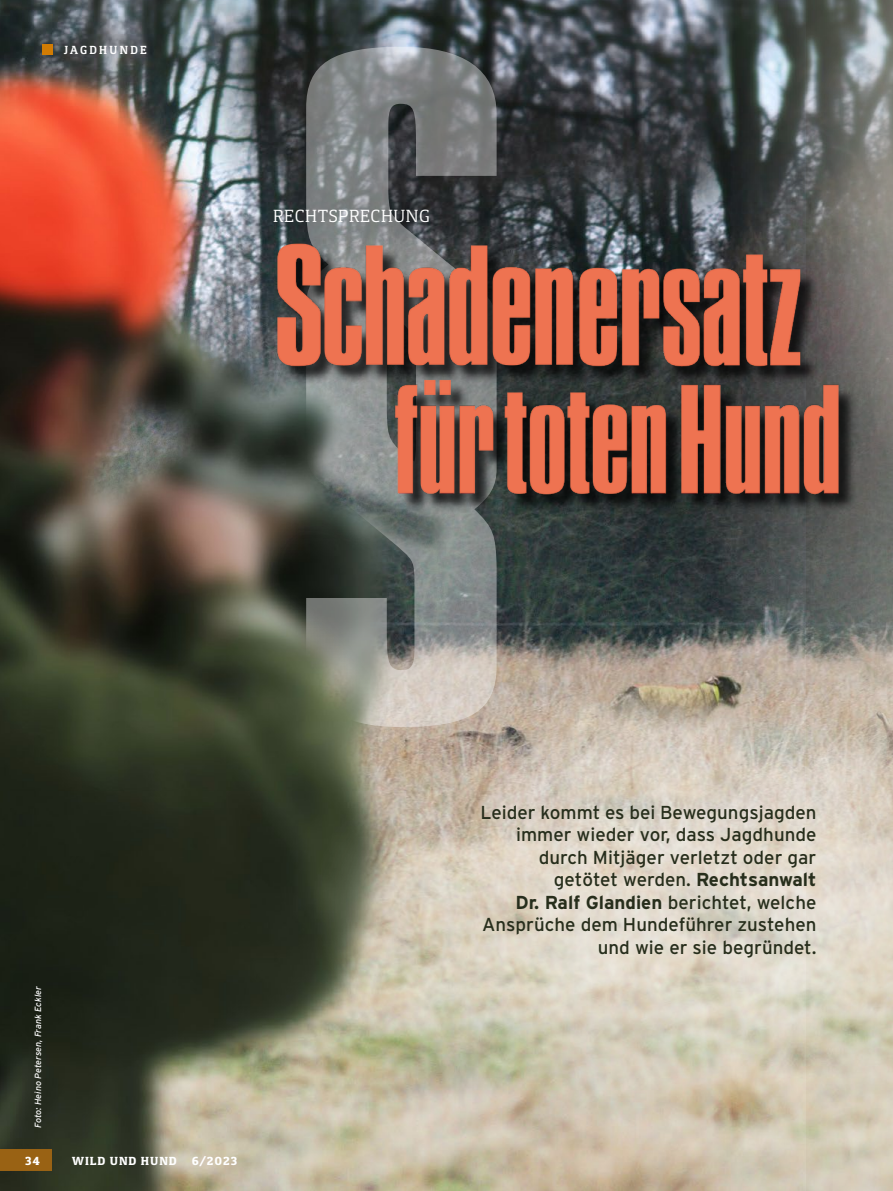
<style>
.page{position:relative;width:893px;height:1191px;background:#fff}
.page>*{position:absolute;margin:0;border:0;box-sizing:border-box;transform-origin:0 0}
.Artikel__Vorspann{font:18.75px/22.5px "Parey Interstate";color:#272e1c;text-align:right}
.Artikel__Dachzeile{font:18px "Foral Pro";letter-spacing:.03em;color:#fff}
.Fuss__Abschnitt{font:800 12px "Foral Pro";letter-spacing:.075em;color:#fff}
.Rubrikenkopf{font:700 12px "Foral Pro";letter-spacing:.2em;color:#fff}
.Fotonachweis{font:italic 9px "Parey Interstate";color:#fff}
.s1{font-weight:700}
</style>
<div class="page">
<img style="left:0;top:0;width:893px;height:1191px">
<svg style="left:310px;top:696px;width:583px;height:413px;background:#cbc4b2"></svg>
<svg style="left:306px;top:47px;width:191px;height:680px;background:#7f8181"></svg>
<img style="left:0;top:171px;width:451px;height:619px">
<svg style="left:798px;top:0;width:95px;height:575px;background:#727572"></svg>
<img style="left:245px;top:201px;width:626px;height:334px">
<div style="left:0;top:1149px;width:51px;height:21px;background:#996214"></div>
<div style="left:43px;top:44px;width:10px;height:10px;background:#d27c04"></div>
<p class="Rubrikenkopf" style="left:64px;top:43px;width:85px">JAGDHUNDE</p>
<p class="Artikel__Dachzeile" style="left:273px;top:205px;width:158px">RECHTSPRECHUNG</p>
<p class="Fotonachweis" style="left:33px;top:1127px;width:143px;rotate:-90deg">Foto: Heino Petersen, Frank Eckler</p>
<p class="Fuss__Abschnitt" style="left:25px;top:1154px;width:16px">34</p>
<p class="Fuss__Abschnitt" style="left:72px;top:1153px;width:106px">WILD UND HUND</p>
<p class="Fuss__Abschnitt" style="left:192px;top:1153px;width:47px">6/2023</p>
<p class="Artikel__Vorspann" style="left:480px;top:801px;width:337px">Leider kommt es bei Bewegungsjagden immer wieder vor, dass Jagdhunde durch Mitjäger verletzt oder gar getötet werden. <span class="s1">Rechtsanwalt<br>Dr. Ralf Glandien</span> berichtet, welche Ansprüche dem Hundeführer zustehen und wie er sie begründet.</p>
</div>
